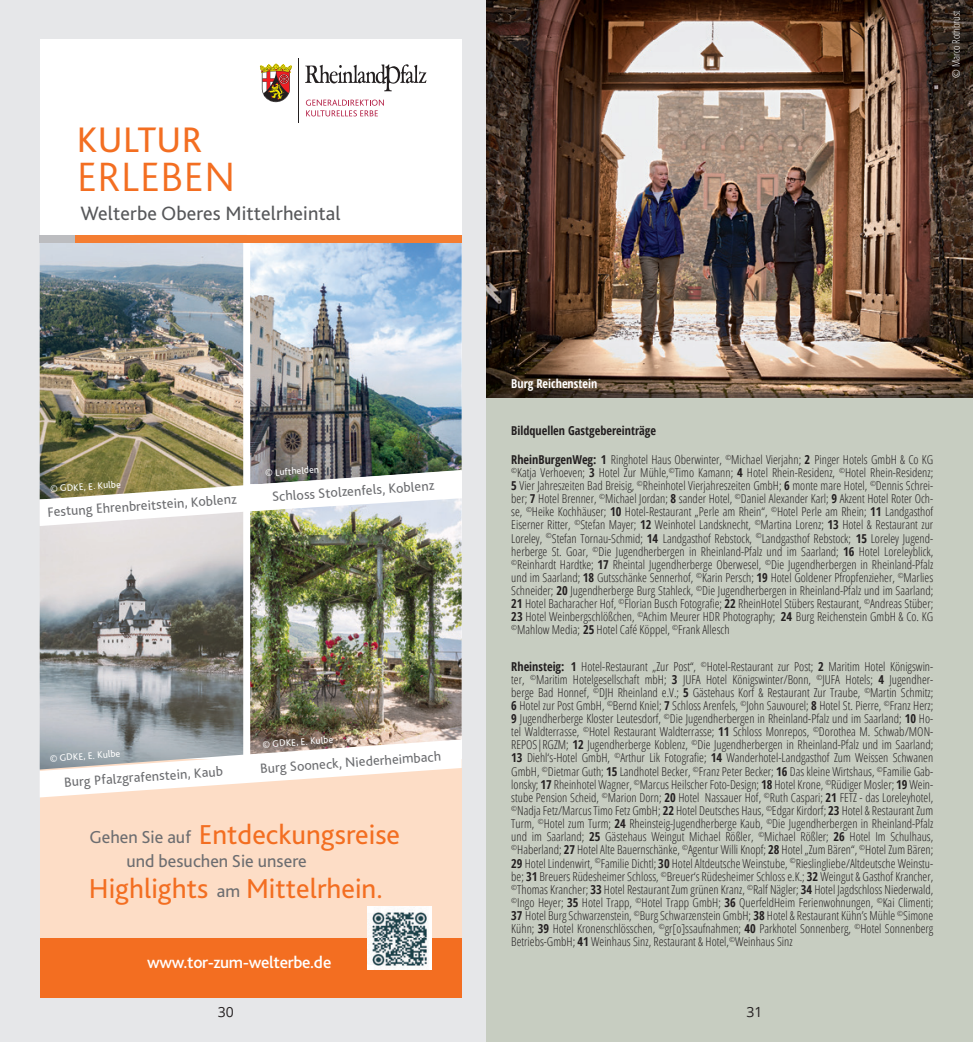
<style>
.page{position:relative;width:973px;height:1042px;background:#fff}
.page>*{position:absolute;margin:0;border:0;box-sizing:border-box;transform-origin:0 0}
.t1{font:300 42.88px "Bliss 2";letter-spacing:.01em;color:#f36e21}
.t2{font:37.1px "Bliss 2";color:#f36e21}
.t3{font:28.7px "Bliss 2";color:#f36e21}
.t4{font:20.12px "Bliss 2";letter-spacing:.005em;color:#57585a}
.t5{font:18.2px "Bliss 2";color:#6c6d70}
.t6{font:500 17.32px "Bliss 2";letter-spacing:-.02em;color:#fff}
.t7{font:500 16.28px "Bliss 2";letter-spacing:-.02em;color:#fff}
.t8{font:14px "Bliss 2";color:#6c6d70}
.t9{font:14px "Open Sans";color:#231f20}
.t10{font:300 12.25px/13.1px "Open Sans Condensed";color:#231f20;text-align:justify}
.t11{font:700 12.25px "Open Sans Condensed";color:#231f20}
.t12{font:700 12.25px "Open Sans Condensed";color:#fff}
.t13{font:300 10.5px "Open Sans Condensed";color:#fff}
.t14{font:9.8px "Bliss 2";color:#fff}
.s1{font-size:18.2px;color:#6c6d70}
.s2{font-weight:700}
</style>
<div class="page">
<div style="left:0;top:0;width:488px;height:1042px;background:#e6e7e9"></div>
<div style="left:486px;top:0;width:486px;height:1042px;background:#c7cdc1"></div>
<img style="left:486px;top:0;width:486px;height:398px">
<div style="left:40px;top:759px;width:421px;height:238px;background:#fdddc6"></div>
<div style="left:40px;top:40px;width:421px;height:195px;background:#fff"></div>
<img style="left:40px;top:242px;width:203px;height:228px">
<img style="left:40px;top:526px;width:203px;height:215px">
<img style="left:250px;top:242px;width:211px;height:228px">
<svg style="left:40px;top:741px;width:421px;height:56px"></svg>
<img style="left:250px;top:526px;width:211px;height:228px">
<svg style="left:305px;top:64px;width:121px;height:27px"></svg>
<svg style="left:260px;top:64px;width:32px;height:38px"></svg>
<svg style="left:306px;top:100px;width:78px;height:16px"></svg>
<hr style="left:298px;top:59px;width:1px;height:64px;background:#231f20">
<img style="left:40px;top:470px;width:421px;height:56px">
<div style="left:40px;top:938px;width:421px;height:59px;background:#f36e21"></div>
<img style="left:368px;top:906px;width:63px;height:64px">
<div style="left:243px;top:242px;width:7px;height:537px;background:#fff"></div>
<div style="left:75px;top:235px;width:386px;height:7px;background:#f47d32"></div>
<div style="left:40px;top:235px;width:35px;height:7px;background:#bcbdc0"></div>
<h2 class="t2" style="left:77px;top:116px;width:127px">KULTUR</h2>
<h1 class="t1" style="left:77px;top:150px;width:159px">ERLEBEN</h1>
<h3 class="t4" style="left:81px;top:200px;width:261px">Welterbe Oberes Mittelrheintal</h3>
<p class="t13" style="left:948px;top:78px;width:69px;rotate:-90deg">© Marco Rothbrust</p>
<p class="t14" style="left:50px;top:483px;width:72px;rotate:-4deg">© GDKE, E. Kulbe</p>
<p class="t8" style="left:47px;top:503px;width:191px;rotate:-4deg">Festung Ehrenbreitstein, Koblenz</p>
<p class="t14" style="left:265px;top:467px;width:55px;rotate:-4deg">© Lufthelden</p>
<p class="t8" style="left:271px;top:488px;width:164px;rotate:-4deg">Schloss Stolzenfels, Koblenz</p>
<p class="t14" style="left:49px;top:752px;width:72px;rotate:-4deg">© GDKE, E. Kulbe</p>
<p class="t8" style="left:64px;top:774px;width:161px;rotate:-4deg">Burg Pfalzgrafenstein, Kaub</p>
<p class="t14" style="left:262px;top:738px;width:72px;rotate:-4deg">© GDKE, E. Kulbe</p>
<p class="t8" style="left:259px;top:760px;width:183px;rotate:-4deg">Burg Sooneck, Niederheimbach</p>
<h3 class="t3" style="left:199px;top:816px;width:203px">Entdeckungsreise</h3>
<h3 class="t5" style="left:89px;top:825px;width:103px">Gehen Sie auf</h3>
<h3 class="t3" style="left:89px;top:871px;width:295px">Highlights <span class="s1">am</span> Mittelrhein.</h3>
<h3 class="t5" style="left:126px;top:849px;width:182px">und besuchen Sie unsere</h3>
<h3 class="t6" style="left:147px;top:951px;width:186px">www.tor-zum-welterbe.de</h3>
<h3 class="t7" style="left:152px;top:952px;width:178px">www.tor -zum-welterbe.de</h3>
<p class="t12" style="left:511px;top:375px;width:87px">Burg Reichenstein</p>
<p class="t11" style="left:511px;top:422px;width:146px">Bildquellen Gastgebereinträge</p>
<p class="t10" style="left:511px;top:452px;width:423px"><span class="s2">RheinBurgenWeg: 1</span> Ringhotel Haus Oberwinter, <sup>©</sup>Michael Vierjahn; <span class="s2">2</span> Pinger Hotels GmbH &amp; Co KG <sup>©</sup>Katja Verhoeven; <span class="s2">3</span> Hotel Zur Mühle,<sup>©</sup>Timo Kamann; <span class="s2">4</span> Hotel Rhein-Residenz, <sup>©</sup>Hotel Rhein-Residenz; <span class="s2">5</span> Vier Jahreszeiten Bad Breisig, <sup>©</sup>Rheinhotel Vierjahreszeiten GmbH; <span class="s2">6</span> monte mare Hotel, <sup>©</sup>Dennis Schrei&shy;ber; <span class="s2">7</span> Hotel Brenner, <sup>©</sup>Michael Jordan; <span class="s2">8</span> sander Hotel, <sup>©</sup>Daniel Alexander Karl; <span class="s2">9</span> Akzent Hotel Roter Och&shy;se, <sup>©</sup>Heike Kochhäuser; <span class="s2">10</span> Hotel-Restaurant „Perle am Rhein“, <sup>©</sup>Hotel Perle am Rhein; <span class="s2">11</span> Landgasthof Eiserner Ritter, <sup>©</sup>Stefan Mayer; <span class="s2">12</span> Weinhotel Landsknecht, <sup>©</sup>Martina Lorenz; <span class="s2">13</span> Hotel &amp; Restaurant zur Loreley, <sup>©</sup>Stefan Tornau-Schmid; <span class="s2">14</span> Landgasthof Rebstock, <sup>©</sup>Landgasthof Rebstock; <span class="s2">15</span> Loreley Jugend&shy;herberge St. Goar, <sup>©</sup>Die Jugendherbergen in Rheinland-Pfalz und im Saarland; <span class="s2">16</span> Hotel Loreleyblick, <sup>©</sup>Reinhardt Hardtke; <span class="s2">17</span> Rheintal Jugendherberge Oberwesel, <sup>©</sup>Die Jugendherbergen in Rheinland-Pfalz und im Saarland; <span class="s2">18</span> Gutsschänke Sennerhof, <sup>©</sup>Karin Persch; <span class="s2">19</span> Hotel Goldener Pfropfenzieher, <sup>©</sup>Marlies Schneider; <span class="s2">20</span> Jugendherberge Burg Stahleck, <sup>©</sup>Die Jugendherbergen in Rheinland-Pfalz und im Saarland; <span class="s2">21</span> Hotel Bacharacher Hof, <sup>©</sup>Florian Busch Fotografie; <span class="s2">22</span> RheinHotel Stübers Restaurant, <sup>©</sup>Andreas Stüber; <span class="s2">23</span> Hotel Weinbergschlößchen, <sup>©</sup>Achim Meurer HDR Photography; <span class="s2">24</span> Burg Reichenstein GmbH &amp; Co. KG <sup>©</sup>Mahlow Media; <span class="s2">25</span> Hotel Café Köppel, <sup>©</sup>Frank Allesch</p>
<p class="t10" style="left:511px;top:659px;width:423px"><span class="s2">Rheinsteig: 1</span> Hotel-Restaurant „Zur Post“, <sup>©</sup>Hotel-Restaurant zur Post; <span class="s2">2</span> Maritim Hotel Königswin&shy;ter, <sup>©</sup>Maritim Hotelgesellschaft mbH; <span class="s2">3</span> JUFA Hotel Königswinter/Bonn, <sup>©</sup>JUFA Hotels; <span class="s2">4</span> Jugendher&shy;berge Bad Honnef, <sup>©</sup>DJH Rheinland e.V.; <span class="s2">5</span> Gästehaus Korf &amp; Restaurant Zur Traube, <sup>©</sup>Martin Schmitz; <span class="s2">6</span> Hotel zur Post GmbH, <sup>©</sup>Bernd Kniel; <span class="s2">7</span> Schloss Arenfels, <sup>©</sup>John Sauvourel; <span class="s2">8</span> Hotel St. Pierre, <sup>©</sup>Franz Herz; <span class="s2">9</span> Jugendherberge Kloster Leutesdorf, <sup>©</sup>Die Jugendherbergen in Rheinland-Pfalz und im Saarland; <span class="s2">10</span> Ho&shy;tel Waldterrasse, <sup>©</sup>Hotel Restaurant Waldterrasse; <span class="s2">11</span> Schloss Monrepos, <sup>©</sup>Dorothea M. Schwab/MON-REPOS|RGZM; <span class="s2">12</span> Jugendherberge Koblenz, <sup>©</sup>Die Jugendherbergen in Rheinland-Pfalz und im Saarland; <span class="s2">13</span> Diehl‘s-Hotel GmbH, <sup>©</sup>Arthur Lik Fotografie; <span class="s2">14</span> Wanderhotel-Landgasthof Zum Weissen Schwanen GmbH, <sup>©</sup>Dietmar Guth; <span class="s2">15</span> Landhotel Becker, <sup>©</sup>Franz Peter Becker; <span class="s2">16</span> Das kleine Wirtshaus, <sup>©</sup>Familie Gab&shy;lonsky; <span class="s2">17</span> Rheinhotel Wagner, <sup>©</sup>Marcus Heilscher Foto-Design; <span class="s2">18</span> Hotel Krone, <sup>©</sup>Rüdiger Mosler; <span class="s2">19</span> Wein&shy;stube Pension Scheid, <sup>©</sup>Marion Dorn; <span class="s2">20</span> Hotel Nassauer Hof, <sup>©</sup>Ruth Caspari; <span class="s2">21</span> FETZ - das Loreleyhotel, <sup>©</sup>Nadja Fetz/Marcus Timo Fetz GmbH; <span class="s2">22</span> Hotel Deutsches Haus, <sup>©</sup>Edgar Kirdorf; <span class="s2">23</span> Hotel &amp; Restaurant Zum Turm, <sup>©</sup>Hotel zum Turm; <span class="s2">24</span> Rheinsteig-Jugendherberge Kaub, <sup>©</sup>Die Jugendherbergen in Rheinland-Pfalz und im Saarland; <span class="s2">25</span> Gästehaus Weingut Michael Rößler, <sup>©</sup>Michael Rößler; <span class="s2">26</span> Hotel Im Schulhaus, <sup>©</sup>Haberland; <span class="s2">27</span> Hotel Alte Bauernschänke, <sup>©</sup>Agentur Willi Knopf; <span class="s2">28</span> Hotel „Zum Bären“, <sup>©</sup>Hotel Zum Bären; <span class="s2">29</span> Hotel Lindenwirt, <sup>©</sup>Familie Dichtl; <span class="s2">30</span> Hotel Altdeutsche Weinstube, <sup>©</sup>Rieslingliebe/Altdeutsche Weinstu&shy;be; <span class="s2">31</span> Breuers Rüdesheimer Schloss, <sup>©</sup>Breuer‘s Rüdesheimer Schloss e.K.; <span class="s2">32</span> Weingut &amp; Gasthof Krancher, <sup>©</sup>Thomas Krancher; <span class="s2">33</span> Hotel Restaurant Zum grünen Kranz, <sup>©</sup>Ralf Nägler; <span class="s2">34</span> Hotel Jagdschloss Niederwald, <sup>©</sup>Ingo Heyer; <span class="s2">35</span> Hotel Trapp, <sup>©</sup>Hotel Trapp GmbH; <span class="s2">36</span> QuerfeldHeim Ferienwohnungen, <sup>©</sup>Kai Climenti; <span class="s2">37</span> Hotel Burg Schwarzenstein, <sup>©</sup>Burg Schwarzenstein GmbH; <span class="s2">38</span> Hotel &amp; Restaurant Kühn’s Mühle <sup>©</sup>Simone Kühn; <span class="s2">39</span> Hotel Kronenschlösschen, <sup>©</sup>gr[o]ssaufnahmen; <span class="s2">40</span> Parkhotel Sonnenberg, <sup>©</sup>Hotel Sonnenberg Betriebs-GmbH; <span class="s2">41</span> Weinhaus Sinz, Restaurant &amp; Hotel,<sup>©</sup>Weinhaus Sinz</p>
<p class="t9" style="left:218px;top:1002px;width:18px">30</p>
<p class="t9" style="left:746px;top:1002px;width:18px">31</p>
</div>
